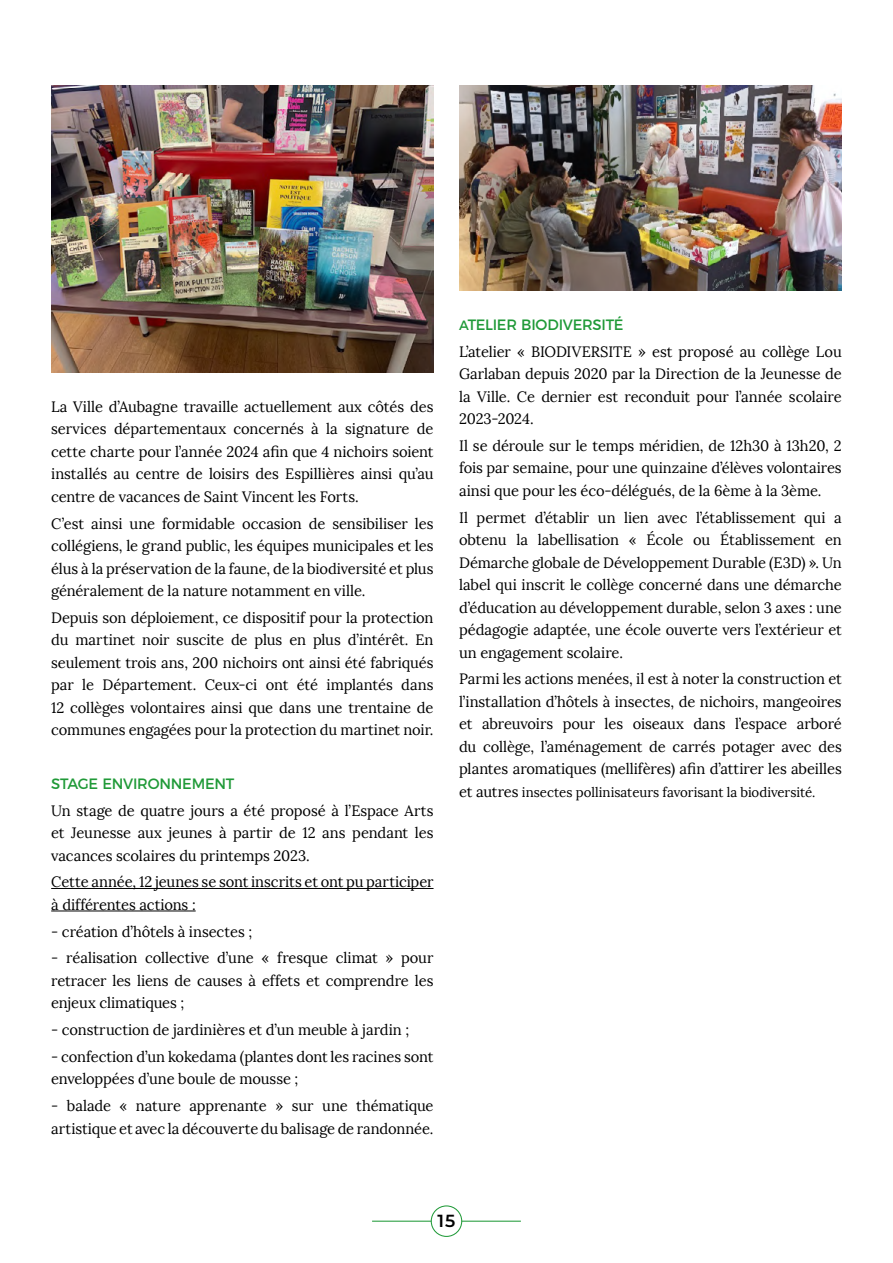
<style>
.page{position:relative;width:893px;height:1263px;background:#fff}
.page>*{position:absolute;margin:0;border:0;box-sizing:border-box;transform-origin:0 0}
.t1{font:600 17.4px "Montserrat";color:#000}
.t2{font:15px/22.5px "Lora";letter-spacing:-.01em;color:#000;text-align:justify}
.t3{font:15px "Montserrat";letter-spacing:-.015em;color:#209a38}
.t4{font:13.5px "Lora";color:#000}
.s1{font-size:13.5px}
.s2{font-size:15px}
</style>
<div class="page">
<hr style="left:372px;top:1221px;width:149px;height:1px;background:#209a38">
<div style="left:431px;top:1206px;width:31px;height:30px;background:#fff;border-radius:50%"></div>
<div style="left:431px;top:1205px;width:31px;height:32px;border:1px solid #209a38;border-radius:50%"></div>
<hr style="left:51px;top:888px;width:383px;height:1px;background:#000">
<hr style="left:51px;top:910px;width:145px;height:1px;background:#000">
<img style="left:51px;top:85px;width:382px;height:287px">
<img style="left:459px;top:85px;width:383px;height:205px">
<p class="t2" style="left:51px;top:395px;width:384px">La Ville d’Aubagne travaille actuellement aux côtés des services départementaux concernés à la signature de cette charte pour l’année 2024 afin que 4 nichoirs soient installés au centre de loisirs des Espillières ainsi qu’au centre de vacances de Saint Vincent les Forts.</p>
<p class="t2" style="left:51px;top:512px;width:384px">C’est ainsi une formidable occasion de sensibiliser les collégiens, le grand public, les équipes municipales et les élus à la préservation de la faune, de la biodiversité et plus généralement de la nature notamment en ville.</p>
<p class="t2" style="left:51px;top:606px;width:384px">Depuis son déploiement, ce dispositif pour la protection du martinet noir suscite de plus en plus d’intérêt. En seulement trois ans, 200 nichoirs ont ainsi été fabriqués par le Département. Ceux-ci ont été implantés dans 12 collèges volontaires ainsi que dans une trentaine de communes engagées pour la protection du martinet noir.</p>
<p class="t3" style="left:51px;top:771px;width:185px">STAGE ENVIRONNEMENT</p>
<p class="t2" style="left:51px;top:799px;width:384px">Un stage de quatre jours a été proposé à l’Espace Arts et Jeunesse aux jeunes à partir de 12 ans pendant les vacances scolaires du printemps 2023.</p>
<p class="t2" style="left:51px;top:871px;width:384px">Cette année, 12 jeunes se sont inscrits et ont pu participer à différentes actions :</p>
<p class="t2" style="left:51px;top:920px;width:203px">- création d’hôtels à insectes ;</p>
<p class="t2" style="left:51px;top:947px;width:384px">- réalisation collective d’une « fresque climat » pour retracer les liens de causes à effets et comprendre les enjeux climatiques ;</p>
<p class="t2" style="left:51px;top:1019px;width:359px">- construction de jardinières et d’un meuble à jardin ;</p>
<p class="t2" style="left:51px;top:1045px;width:384px">- confection d’un kokedama (plantes dont les racines sont enveloppées d’une boule de mousse ;</p>
<p class="t2" style="left:51px;top:1095px;width:384px">- balade « nature apprenante » sur une thématique artistique et avec la découverte du balisage de randonnée.</p>
<p class="t3" style="left:459px;top:313px;width:166px"><span class="s1">A</span>TELIER BIODIVERSITÉ</p>
<p class="t2" style="left:459px;top:340px;width:384px">L’atelier « BIODIVERSITE » est proposé au collège Lou Garlaban depuis 2020 par la Direction de la Jeunesse de la Ville. Ce dernier est reconduit pour l’année scolaire 2023-2024.</p>
<p class="t2" style="left:459px;top:435px;width:384px">Il se déroule sur le temps méridien, de 12h30 à 13h20, 2 fois par semaine, pour une quinzaine d’élèves volontaires ainsi que pour les éco-délégués, de la 6ème à la 3ème.</p>
<p class="t2" style="left:459px;top:506px;width:384px">Il permet d’établir un lien avec l’établissement qui a obtenu la labellisation « École ou Établissement en Démarche globale de Développement Durable (E3D) ». Un label qui inscrit le collège concerné dans une démarche d’éducation au développement durable, selon 3 axes : une pédagogie adaptée, une école ouverte vers l’extérieur et un engagement scolaire.</p>
<p class="t2" style="left:459px;top:668px;width:384px">Parmi les actions menées, il est à noter la construction et l’installation d’hôtels à insectes, de nichoirs, mangeoires et abreuvoirs pour les oiseaux dans l’espace arboré du collège, l’aménagement de carrés potager avec des plantes aromatiques (mellifères) afin d’attirer les abeilles</p>
<p class="t4" style="left:459px;top:784px;width:358px"><span class="s2">et autres</span> insectes pollinisateurs favorisant la biodiversité.</p>
<p class="t1" style="left:438px;top:1208px;width:19px">15</p>
</div>
